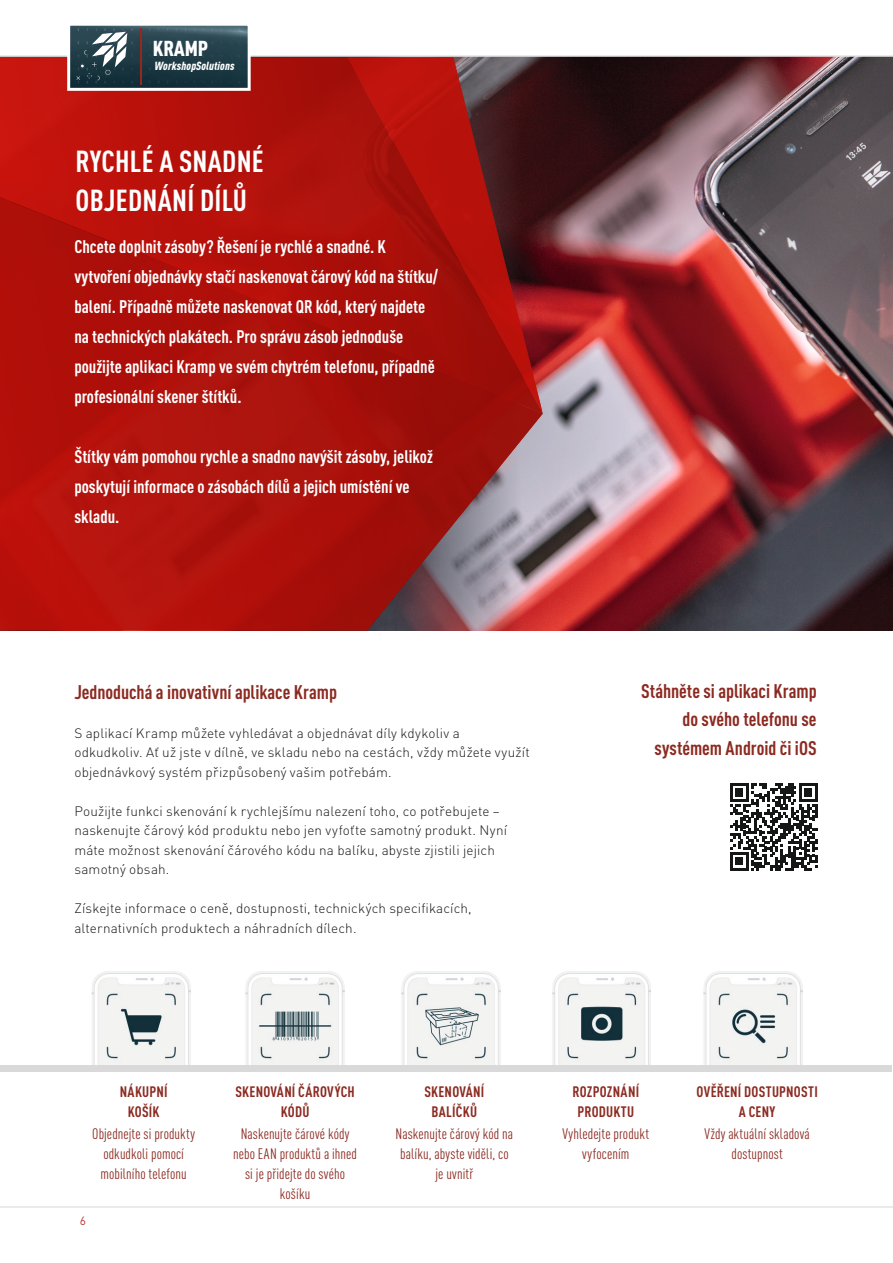
<style>
.page{position:relative;width:893px;height:1263px;background:#fff}
.page>*{position:absolute;margin:0;border:0;box-sizing:border-box;transform-origin:0 0}
.t1{font:700 condensed 30px/39px "DIN Pro";letter-spacing:.01em;color:#fff}
.t2{font:900 condensed 21.3px "DIN Pro";letter-spacing:-.01em;color:#fff}
.t3{font:700 condensed 19.5px/28.5px "DIN Pro";color:#8c2a21;text-align:right}
.t4{font:700 condensed 18px/30px "DIN Pro";color:#fff}
.t5{font:condensed 15px/20px "DIN Pro";letter-spacing:.01em;color:#8c2a21;text-align:center}
.t6{font:700 condensed 15px/20px "DIN Pro";letter-spacing:.015em;color:#8c2a21;text-align:center}
.t7{font:300 13.5px/19.5px "DIN Pro";letter-spacing:.01em;color:#151616}
.t8{font:12px "DIN Pro";color:#ba362c}
.t9{font:italic 900 condensed 11.7px "DIN Pro";letter-spacing:.01em;color:#fff}
</style>
<div class="page">
<img style="left:579px;top:57px;width:314px;height:574px">
<svg style="left:543px;top:57px;width:36px;height:574px;background:#854d53"></svg>
<svg style="left:0;top:57px;width:543px;height:574px;background:#a81814"></svg>
<img style="left:91px;top:972px;width:100px;height:93px">
<img style="left:245px;top:972px;width:100px;height:93px">
<img style="left:401px;top:972px;width:100px;height:93px">
<img style="left:552px;top:972px;width:99px;height:93px">
<img style="left:703px;top:972px;width:100px;height:93px">
<div style="left:0;top:1065px;width:892px;height:7px;background:#d9d9da"></div>
<hr style="left:0;top:1206px;width:893px;height:2px;background:#e4e4e4">
<hr style="left:0;top:55px;width:893px;height:2px;background:#e4e4e4">
<svg style="left:71px;top:27px;width:176px;height:60px;background:#2f4953"></svg>
<div style="left:67px;top:23px;width:184px;height:68px;border:3px solid #fff"></div>
<svg style="left:730px;top:783px;width:87px;height:87px"></svg>
<h2 class="t2" style="left:153px;top:32px;width:57px">KRAMP</h2>
<p class="t9" style="left:154px;top:57px;width:82px">WorkshopSolutions</p>
<h1 class="t1" style="left:76px;top:140px;width:190px">RYCHLÉ A SNADNÉ<br>OBJEDNÁNÍ DÍLŮ</h1>
<p class="t4" style="left:74px;top:230px;width:365px">Chcete doplnit zásoby? Řešení je rychlé a snadné. K vytvoření objednávky stačí naskenovat čárový kód na štítku/ balení. Případně můžete naskenovat QR kód, který najdete na technických plakátech. Pro správu zásob jednoduše použijte aplikaci Kramp ve svém chytrém telefonu, případně profesionální skener štítků.</p>
<h3 class="t4" style="left:74px;top:440px;width:360px">Štítky vám pomohou rychle a snadno navýšit zásoby, jelikož poskytují informace o zásobách dílů a jejich umístění ve skladu.</h3>
<h3 class="t3" style="left:74px;top:676px;width:264px">Jednoduchá a inovativní aplikace Kramp</h3>
<p class="t7" style="left:74px;top:723px;width:457px">S aplikací Kramp můžete vyhledávat a objednávat díly kdykoliv a odkudkoliv. Ať už jste v dílně, ve skladu nebo na cestách, vždy můžete využít objednávkový systém přizpůsobený vašim potřebám.</p>
<p class="t7" style="left:74px;top:801px;width:434px">Použijte funkci skenování k rychlejšímu nalezení toho, co potřebujete – naskenujte čárový kód produktu nebo jen vyfoťte samotný produkt. Nyní máte možnost skenování čárového kódu na balíku, abyste zjistili jejich samotný obsah.</p>
<p class="t7" style="left:74px;top:898px;width:399px">Získejte informace o ceně, dostupnosti, technických specifikacích, alternativních produktech a náhradních dílech.</p>
<h3 class="t3" style="left:641px;top:675px;width:177px">Stáhněte si aplikaci Kramp do svého telefonu se systémem Android či iOS</h3>
<p class="t6" style="left:120px;top:1081px;width:49px">NÁKUPNÍ<br>KOŠÍK</p>
<p class="t5" style="left:92px;top:1123px;width:104px">Objednejte si produkty odkudkoli pomocí mobilního telefonu</p>
<p class="t8" style="left:80px;top:1212px;width:8px">6</p>
<p class="t6" style="left:235px;top:1081px;width:121px">SKENOVÁNÍ ČÁROVÝCH<br>KÓDŮ</p>
<p class="t5" style="left:233px;top:1123px;width:125px">Naskenujte čárové kódy nebo EAN produktů a ihned si je přidejte do svého košíku</p>
<p class="t6" style="left:424px;top:1081px;width:62px">SKENOVÁNÍ<br>BALÍČKŮ</p>
<p class="t5" style="left:395px;top:1123px;width:119px">Naskenujte čárový kód na balíku, abyste viděli, co je uvnitř</p>
<p class="t6" style="left:572px;top:1081px;width:68px">ROZPOZNÁNÍ<br>PRODUKTU</p>
<p class="t5" style="left:562px;top:1123px;width:88px">Vyhledejte produkt vyfocením</p>
<p class="t6" style="left:697px;top:1081px;width:123px">OVĚŘENÍ DOSTUPNOSTI<br>A CENY</p>
<p class="t5" style="left:704px;top:1123px;width:107px">Vždy aktuální skladová dostupnost</p>
</div>
